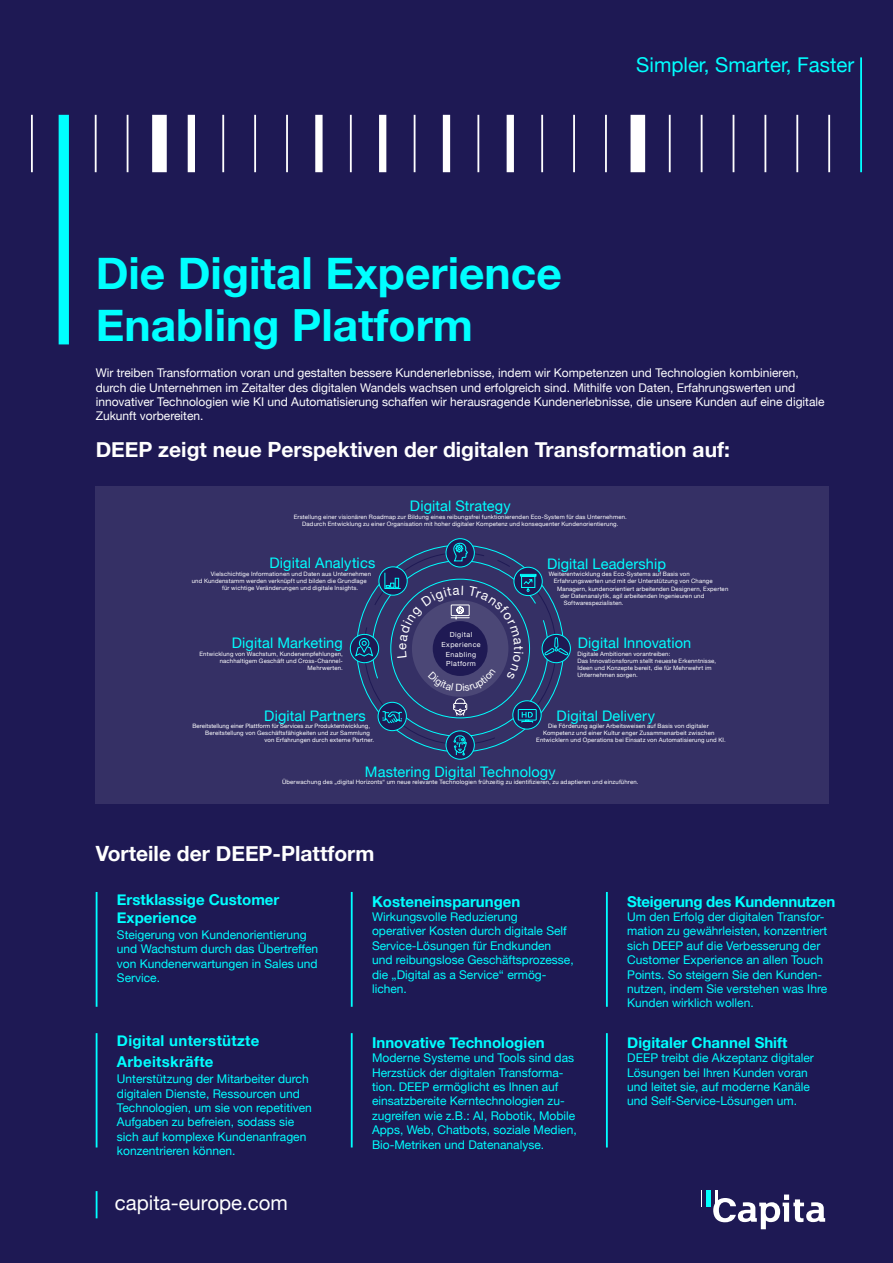
<style>
.page{position:relative;width:893px;height:1263px;background:#1e1954}
.page>*{position:absolute;margin:0;border:0;box-sizing:border-box;transform-origin:0 0}
.t1{font:700 44.4px/52.5px "Helvetica Neue";color:#0ff}
.t2{font:700 21px "Helvetica Neue";color:#fff}
.t3{font:20.4px "Helvetica Neue";color:#0ff}
.t4{font:20.4px "Helvetica Neue";color:#fff}
.t5{font:700 15px/18px "Helvetica Neue";color:#0ff}
.t6{font:700 15px/21px "Helvetica Neue";letter-spacing:.02em;color:#0ff}
.t7{font:700 15px "Helvetica Neue";letter-spacing:-.02em;color:#0ff}
.t8{font:14.55px "Helvetica Neue";letter-spacing:.01em;color:#0ff}
.t9{font:12px/14.4px "Helvetica Neue";color:#0ff}
.t10{font:12px/14.4px "Helvetica Neue";color:#fff}
.t11{font:7.05px/9.8px "Helvetica Neue";letter-spacing:.065em;color:#fff;text-align:center}
.t12{font:6px/7.2px "Helvetica Neue";letter-spacing:.025em;color:#fff;text-align:center}
.t13{font:6px "Helvetica Neue";letter-spacing:.005em;color:#fff}
</style>
<div class="page">
<hr style="left:31px;top:115px;width:2px;height:57px;background:#fff">
<div style="left:59px;top:115px;width:10px;height:229px;background:#0ff"></div>
<hr style="left:95px;top:115px;width:2px;height:57px;background:#fff">
<hr style="left:127px;top:115px;width:1px;height:57px;background:#fff">
<div style="left:315px;top:115px;width:8px;height:57px;background:#fff"></div>
<hr style="left:286px;top:115px;width:2px;height:57px;background:#fff">
<hr style="left:254px;top:115px;width:2px;height:57px;background:#fff">
<hr style="left:222px;top:115px;width:2px;height:57px;background:#fff">
<div style="left:188px;top:115px;width:7px;height:57px;background:#fff"></div>
<div style="left:152px;top:115px;width:15px;height:57px;background:#fff"></div>
<hr style="left:350px;top:115px;width:2px;height:57px;background:#fff">
<div style="left:379px;top:115px;width:7px;height:57px;background:#fff"></div>
<hr style="left:414px;top:115px;width:1px;height:57px;background:#fff">
<div style="left:443px;top:115px;width:7px;height:57px;background:#fff"></div>
<hr style="left:477px;top:115px;width:2px;height:57px;background:#fff">
<div style="left:507px;top:115px;width:7px;height:57px;background:#fff"></div>
<hr style="left:541px;top:115px;width:2px;height:57px;background:#fff">
<hr style="left:573px;top:115px;width:2px;height:57px;background:#fff">
<hr style="left:605px;top:115px;width:2px;height:57px;background:#fff">
<div style="left:630px;top:115px;width:15px;height:57px;background:#fff"></div>
<hr style="left:669px;top:115px;width:2px;height:57px;background:#fff">
<hr style="left:701px;top:115px;width:1px;height:57px;background:#fff">
<hr style="left:733px;top:115px;width:1px;height:57px;background:#fff">
<hr style="left:764px;top:115px;width:2px;height:57px;background:#fff">
<hr style="left:796px;top:115px;width:2px;height:57px;background:#fff">
<hr style="left:828px;top:115px;width:2px;height:57px;background:#fff">
<hr style="left:860px;top:57px;width:2px;height:115px;background:#0ff">
<hr style="left:96px;top:892px;width:1px;height:115px;background:#0ff">
<hr style="left:351px;top:892px;width:2px;height:115px;background:#0ff">
<hr style="left:606px;top:892px;width:2px;height:115px;background:#0ff">
<div style="left:96px;top:486px;width:733px;height:318px;background:#353065"></div>
<hr style="left:96px;top:1033px;width:1px;height:114px;background:#0ff">
<hr style="left:351px;top:1033px;width:2px;height:114px;background:#0ff">
<hr style="left:606px;top:1033px;width:2px;height:114px;background:#0ff">
<svg style="left:96px;top:1191px;width:1px;height:27px"></svg>
<div style="left:706px;top:1190px;width:5px;height:16px;background:#0ff"></div>
<hr style="left:715px;top:1190px;width:3px;height:16px;background:#fff">
<svg style="left:713px;top:1194px;width:112px;height:35px"></svg>
<svg style="left:446px;top:539px;width:28px;height:28px"></svg>
<div style="left:446px;top:538px;width:29px;height:29px;border:1px solid #0ff;border-radius:50%"></div>
<svg style="left:350px;top:634px;width:29px;height:29px"></svg>
<div style="left:350px;top:634px;width:29px;height:29px;border:1px solid #0ff;border-radius:50%"></div>
<svg style="left:542px;top:634px;width:28px;height:29px"></svg>
<div style="left:542px;top:634px;width:29px;height:29px;border:1px solid #0ff;border-radius:50%"></div>
<svg style="left:446px;top:731px;width:28px;height:28px"></svg>
<div style="left:446px;top:730px;width:29px;height:29px;border:1px solid #0ff;border-radius:50%"></div>
<svg style="left:355px;top:543px;width:213px;height:212px"></svg>
<h1 class="t1" style="left:96px;top:248px;width:468px">Die Digital Experience<br>Enabling Platform</h1>
<h3 class="t3" style="left:636px;top:50px;width:220px">Simpler, Smarter, Faster</h3>
<p class="t10" style="left:96px;top:366px;width:730px">Wir treiben Transformation voran und gestalten bessere Kundenerlebnisse, indem wir Kompetenzen und Technologien kombinieren, durch die Unternehmen im Zeitalter des digitalen Wandels wachsen und erfolgreich sind. Mithilfe von Daten, Erfahrungswerten und innovativer Technologien wie KI und Automatisierung schaffen wir herausragende Kundenerlebnisse, die unsere Kunden auf eine digitale Zukunft vorbereiten.</p>
<h2 class="t2" style="left:96px;top:433px;width:636px">DEEP zeigt neue Perspektiven der digitalen Transformation auf:</h2>
<h3 class="t8" style="left:410px;top:496px;width:102px">Digital Strategy</h3>
<p class="t12" style="left:294px;top:513px;width:335px">Erstellung einer visionären Roadmap zur Bildung eines reibungsfrei funktionierenden Eco-System für das Unternehmen.<br>Dadurch Entwicklung zu einer Organisation mit hoher digitaler Kompetenz und konsequenter Kundenorientierung.</p>
<h3 class="t8" style="left:547px;top:553px;width:121px">Digital Leadership</h3>
<p class="t12" style="left:549px;top:571px;width:143px">Weiterentwicklung des Eco-Systems auf Basis von</p>
<p class="t12" style="left:554px;top:578px;width:161px">Erfahrungswerten und mit der Unterstützung von Change</p>
<p class="t12" style="left:557px;top:585px;width:173px">Managern, kundenorientiert arbeitenden Designern, Experten</p>
<p class="t12" style="left:560px;top:592px;width:145px">der Datenanalytik, agil arbeitenden Ingenieuren und</p>
<p class="t12" style="left:564px;top:599px;width:61px">Softwarespezialisten.</p>
<h3 class="t8" style="left:578px;top:633px;width:115px">Digital Innovation</h3>
<p class="t12" style="left:577px;top:650px;width:140px;text-align:left">Digitale Ambitionen vorantreiben:<br>Das Innovationsforum stellt neueste Erkenntnisse, Ideen und Konzepte bereit, die für Mehrwehrt im Unternehmen sorgen.</p>
<h3 class="t8" style="left:557px;top:705px;width:100px">Digital Delivery</h3>
<p class="t12" style="left:548px;top:723px;width:162px">Die Förderung agiler Arbeitsweisen auf Basis von digitaler</p>
<p class="t12" style="left:543px;top:730px;width:173px">Kompetenz und einer Kultur enger Zusammenarbeit zwischen</p>
<p class="t12" style="left:536px;top:737px;width:191px">Entwicklern und Operations bei Einsatz von Automatisierung und KI.</p>
<h3 class="t8" style="left:269px;top:553px;width:107px">Digital Analytics</h3>
<p class="t12" style="left:211px;top:570px;width:162px">Vielschichtige Informationen und Daten aus Unternehmen</p>
<p class="t12" style="left:192px;top:577px;width:176px">und Kundenstamm werden verknüpft und bilden die Grundlage</p>
<p class="t12" style="left:222px;top:585px;width:138px">für wichtige Veränderungen und digitale Insights.</p>
<p class="t11" style="left:441px;top:630px;width:41px">Digital<br>Experience<br>Enabling<br>Platform</p>
<h3 class="t8" style="left:232px;top:633px;width:113px">Digital Marketing</h3>
<p class="t12" style="left:200px;top:650px;width:145px;text-align:right">Entwicklung von Wachstum, Kundenempfehlungen, nachhaltigem Geschäft und Cross-Channel-<br>Mehrwerten.</p>
<h3 class="t8" style="left:264px;top:705px;width:103px">Digital Partners</h3>
<p class="t13" style="left:192px;top:721px;width:179px">Bereitstellung einer Plattform für Services zur Produktentwicklung,</p>
<p class="t12" style="left:205px;top:730px;width:166px">Bereitstellung von Geschäftsfähigkeiten und zur Sammlung</p>
<p class="t12" style="left:264px;top:737px;width:111px">von Erfahrungen durch externe Partner.</p>
<h3 class="t8" style="left:365px;top:761px;width:192px">Mastering Digital Technology</h3>
<p class="t12" style="left:282px;top:779px;width:358px">Überwachung des „digital Horizonts“ um neue relevante Technologien frühzeitig zu identifizieren, zu adaptieren und einzuführen.</p>
<h2 class="t2" style="left:96px;top:837px;width:280px">Vorteile der DEEP-Plattform</h2>
<h3 class="t5" style="left:117px;top:891px;width:164px">Erstklassige Customer<br>Experience</h3>
<h3 class="t9" style="left:117px;top:928px;width:203px">Steigerung von Kundenorientierung und Wachstum durch das Übertreffen von Kundenerwartungen in Sales und<br>Service.</h3>
<h3 class="t6" style="left:117px;top:1031px;width:144px">Digital unterstützte<br>Arbeitskräfte</h3>
<h3 class="t9" style="left:117px;top:1072px;width:196px">Unterstützung der Mitarbeiter durch digitalen Dienste, Ressourcen und Technologien, um sie von repetitiven Aufgaben zu befreien, sodass sie sich auf komplexe Kundenanfragen konzentrieren können.</h3>
<h3 class="t4" style="left:115px;top:1188px;width:175px">capita-europe.com</h3>
<h3 class="t5" style="left:372px;top:893px;width:150px">Kosteneinsparungen</h3>
<h3 class="t9" style="left:372px;top:910px;width:203px">Wirkungsvolle Reduzierung operativer Kosten durch digitale Self<br>Service-Lösungen für Endkunden und reibungslose Geschäftsprozesse, die „Digital as a Service“ ermög&shy;lichen.</h3>
<h3 class="t5" style="left:372px;top:1034px;width:174px">Innovative Technologien</h3>
<p class="t9" style="left:372px;top:1051px;width:206px">Moderne Systeme und Tools sind das Herzstück der digitalen Transforma&shy;tion. DEEP ermöglicht es Ihnen auf einsatzbereite Kerntechnologien zu&shy;zugreifen wie z.B.: AI, Robotik, Mobile Apps, Web, Chatbots, soziale Medien, Bio-Metriken und Datenanalyse.</p>
<h3 class="t7" style="left:627px;top:889px;width:210px">Steigerung des Kundennutzen</h3>
<p class="t9" style="left:627px;top:910px;width:202px">Um den Erfolg der digitalen Transfor&shy;mation zu gewährleisten, konzentriert sich DEEP auf die Verbesserung der Customer Experience an allen Touch Points. So steigern Sie den Kunden&shy;nutzen, indem Sie verstehen was Ihre Kunden wirklich wollen.</p>
<h3 class="t5" style="left:627px;top:1034px;width:162px">Digitaler Channel Shift</h3>
<h3 class="t9" style="left:627px;top:1051px;width:188px">DEEP treibt die Akzeptanz digitaler Lösungen bei Ihren Kunden voran und leitet sie, auf moderne Kanäle und Self-Service-Lösungen um.</h3>
</div>
